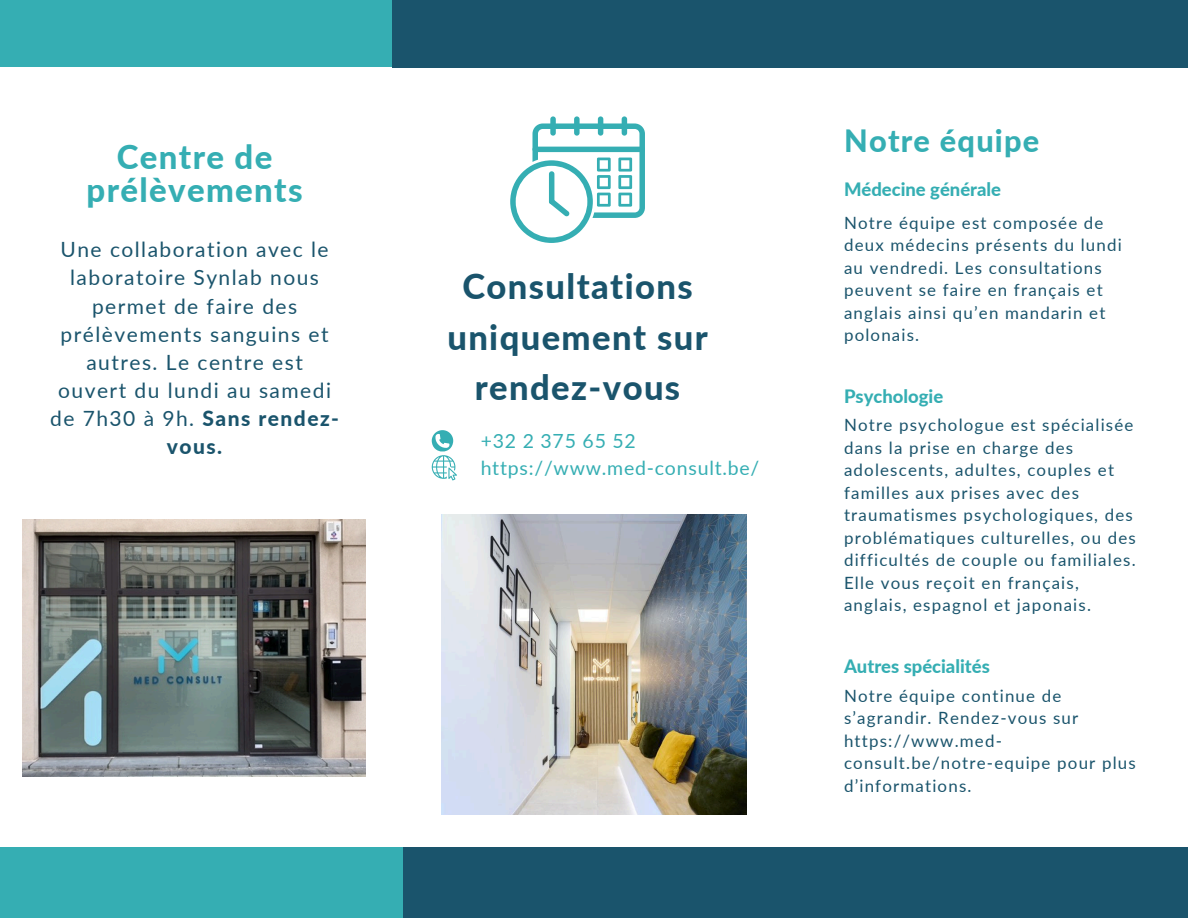
<style>
.page{position:relative;width:1188px;height:918px;background:#fff}
.page>*{position:absolute;margin:0;border:0;box-sizing:border-box;transform-origin:0 0}
.t1{font:800 34.5px/50.7px "Lato";letter-spacing:.04em;color:#1a546c;text-align:center}
.t2{font:800 33px/32.7px "Lato";letter-spacing:.04em;color:#35aeb3;text-align:center}
.t3{font:800 30.75px "Lato";letter-spacing:.04em;color:#35aeb3}
.t4{font:21px/28.2px "Lato";letter-spacing:.07em;color:#1a546c;text-align:center}
.t5{font:19.5px/27px "Lato";letter-spacing:.04em;color:#35aeb3}
.t6{font:800 18.45px "Lato";color:#35aeb3}
.t7{font:16.95px/22.5px "Lato";letter-spacing:.07em;color:#1a546c}
.s1{font-weight:800}
</style>
<div class="page">
<div style="left:0;top:0;width:392px;height:67px;background:#35aeb3"></div>
<div style="left:392px;top:0;width:796px;height:68px;background:#1a546c"></div>
<div style="left:0;top:848px;width:403px;height:70px;background:#35aeb3"></div>
<div style="left:403px;top:848px;width:785px;height:70px;background:#1a546c"></div>
<svg style="left:432px;top:430px;width:25px;height:51px"></svg>
<div style="left:550px;top:116px;width:6px;height:20px;background:#35aeb3;border-radius:3px"></div>
<div style="left:574px;top:116px;width:6px;height:20px;background:#35aeb3;border-radius:3px"></div>
<div style="left:598px;top:116px;width:5px;height:20px;background:#35aeb3;border-radius:3px"></div>
<div style="left:622px;top:116px;width:5px;height:20px;background:#35aeb3;border-radius:3px"></div>
<svg style="left:510px;top:123px;width:135px;height:119px"></svg>
<img style="left:23px;top:520px;width:343px;height:256px">
<img style="left:441px;top:514px;width:305px;height:300px">
<p class="t2" style="left:87px;top:140px;width:218px">Centre de prélèvements</p>
<h1 class="t4" style="left:50px;top:235px;width:290px">Une collaboration avec le laboratoire Synlab nous permet de faire des prélèvements sanguins et autres. Le centre est ouvert du lundi au samedi de 7h30 à 9h. <span class="s1">Sans rendez&shy;vous.</span></h1>
<h1 class="t1" style="left:447px;top:260px;width:262px">Consultations uniquement sur rendez-vous</h1>
<h3 class="t5" style="left:481px;top:427px;width:280px">+32 2 375 65 52 https://www.med-consult.be/</h3>
<h4 class="t3" style="left:844px;top:122px;width:197px">Notre équipe</h4>
<p class="t6" style="left:844px;top:178px;width:159px">Médecine générale</p>
<h3 class="t7" style="left:844px;top:211px;width:279px">Notre équipe est composée de deux médecins présents du lundi au vendredi. Les consultations peuvent se faire en français et anglais ainsi qu’en mandarin et polonais.</h3>
<h4 class="t6" style="left:844px;top:384px;width:101px">Psychologie</h4>
<p class="t7" style="left:844px;top:413px;width:293px">Notre psychologue est spécialisée dans la prise en charge des adolescents, adultes, couples et familles aux prises avec des traumatismes psychologiques, des problématiques culturelles, ou des difficultés de couple ou familiales.<br>Elle vous reçoit en français, anglais, espagnol et japonais.</p>
<p class="t6" style="left:844px;top:655px;width:147px">Autres spécialités</p>
<h2 class="t7" style="left:844px;top:684px;width:293px">Notre équipe continue de s’agrandir. Rendez-vous sur https://www.med&shy;consult.be/notre-equipe pour plus d’informations.</h2>
</div>
